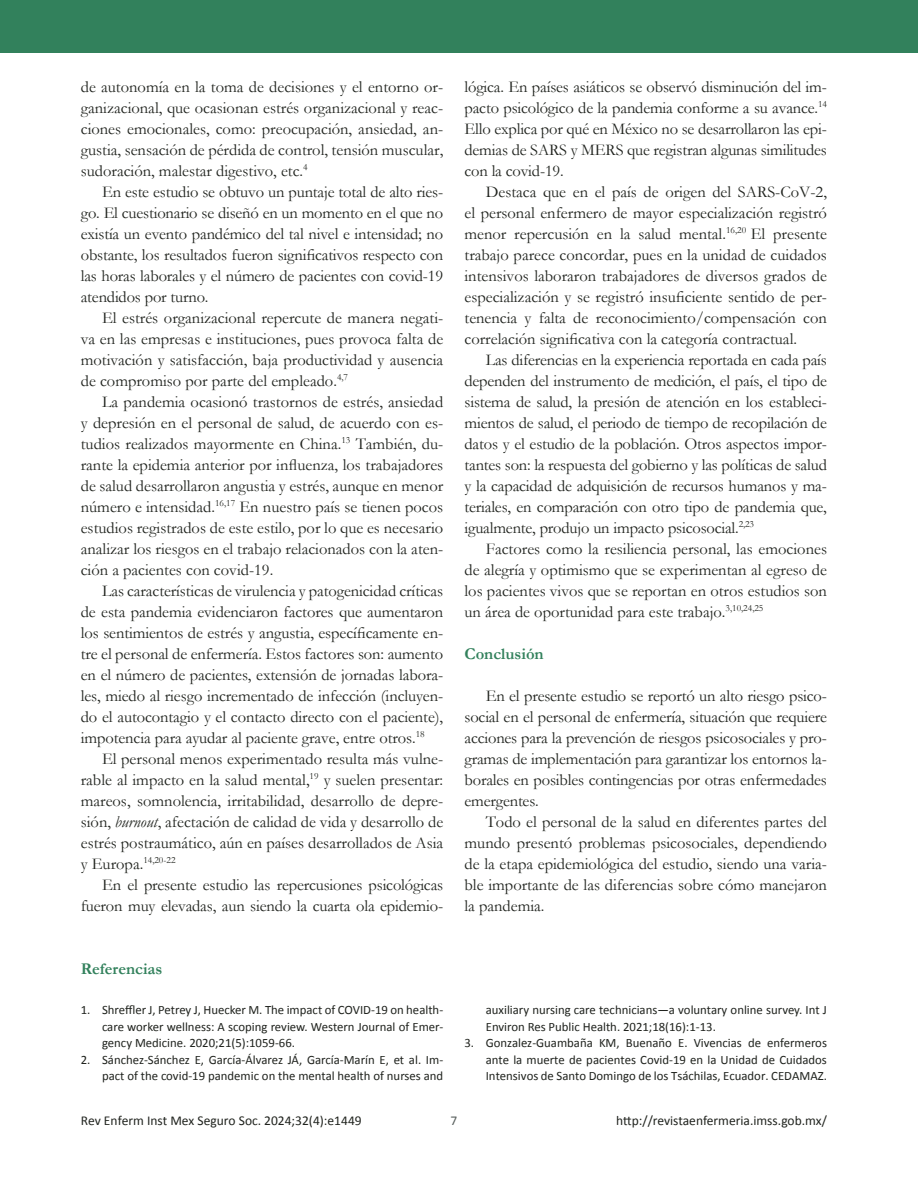
<style>
.page{position:relative;width:918px;height:1188px;background:#fff}
.page>*{position:absolute;margin:0;border:0;box-sizing:border-box;transform-origin:0 0}
.t1{font:16.5px/21px "Garamond";color:#20231e;text-align:justify}
.t2{font:700 16.5px "Garamond";color:#32815c}
.t3{font:13.5px "Calibri";color:#20231e}
.t4{font:13.5px "Calibri";color:#575e5c}
.t5{font:12.75px/16.5px "Calibri";color:#20231e;text-align:justify}
.s1{font-style:italic}
</style>
<div class="page">
<div style="left:0;top:0;width:918px;height:53px;background:#32815c"></div>
<p class="t1" style="left:81px;top:76px;width:364px">de autonomía en la toma de decisiones y el entorno or&shy;ganizacional, que ocasionan estrés organizacional y reac&shy;ciones emocionales, como: preocupación, ansiedad, an&shy;gustia, sensación de pérdida de control, tensión muscular, sudoración, malestar digestivo, etc.<sup>4</sup></p>
<p class="t1" style="left:81px;top:181px;width:364px;text-indent:21px">En este estudio se obtuvo un puntaje total de alto ries&shy;go. El cuestionario se diseñó en un momento en el que no existía un evento pandémico del tal nivel e intensidad; no obstante, los resultados fueron significativos respecto con las horas laborales y el número de pacientes con covid-19 atendidos por turno.</p>
<p class="t1" style="left:81px;top:307px;width:364px;text-indent:21px">El estrés organizacional repercute de manera negati&shy;va en las empresas e instituciones, pues provoca falta de motivación y satisfacción, baja productividad y ausencia de compromiso por parte del empleado.<sup>4,7</sup></p>
<p class="t1" style="left:81px;top:391px;width:364px;text-indent:21px">La pandemia ocasionó trastornos de estrés, ansiedad y depresión en el personal de salud, de acuerdo con es&shy;tudios realizados mayormente en China.<sup>13</sup> También, du&shy;rante la epidemia anterior por influenza, los trabajadores de salud desarrollaron angustia y estrés, aunque en menor número e intensidad.<sup>16,17</sup> En nuestro país se tienen pocos estudios registrados de este estilo, por lo que es necesario analizar los riesgos en el trabajo relacionados con la aten&shy;ción a pacientes con covid-19.</p>
<p class="t1" style="left:81px;top:580px;width:364px;text-indent:21px">Las características de virulencia y patogenicidad críticas de esta pandemia evidenciaron factores que aumentaron los sentimientos de estrés y angustia, específicamente en&shy;tre el personal de enfermería. Estos factores son: aumento en el número de pacientes, extensión de jornadas labora&shy;les, miedo al riesgo incrementado de infección (incluyen&shy;do el autocontagio y el contacto directo con el paciente), impotencia para ayudar al paciente grave, entre otros.<sup>18</sup></p>
<p class="t1" style="left:81px;top:748px;width:364px;text-indent:21px">El personal menos experimentado resulta más vulne&shy;rable al impacto en la salud mental,<sup>19</sup> y suelen presentar: mareos, somnolencia, irritabilidad, desarrollo de depre&shy;sión, <span class="s1">burnout</span>, afectación de calidad de vida y desarrollo de estrés postraumático, aún en países desarrollados de Asia y Europa.<sup>14,20-22</sup></p>
<p class="t1" style="left:81px;top:874px;width:364px;text-align:right">En el presente estudio las repercusiones psicológicas fueron muy elevadas, aun siendo la cuarta ola epidemio-</p>
<p class="t2" style="left:81px;top:957px;width:83px">Referencias</p>
<p class="t5" style="left:102px;top:1002px;width:343px;text-indent:-21px">1. Shreffler J, Petrey J, Huecker M. The impact of COVID-19 on health&shy;care worker wellness: A scoping review. Western Journal of Emer&shy;gency Medicine. 2020;21(5):1059-66.</p>
<p class="t5" style="left:81px;top:1051px;width:364px;text-align:right">2. Sánchez-Sánchez E, García-Álvarez JÁ, García-Marín E, et al. Im&shy;pact of the covid-19 pandemic on the mental health of nurses and</p>
<p class="t1" style="left:465px;top:76px;width:364px">lógica. En países asiáticos se observó disminución del im&shy;pacto psicológico de la pandemia conforme a su avance.<sup>14<br></sup>Ello explica por qué en México no se desarrollaron las epi&shy;demias de SARS y MERS que registran algunas similitudes con la covid-19.</p>
<p class="t1" style="left:465px;top:181px;width:364px;text-indent:21px">Destaca que en el país de origen del SARS-CoV-2, el personal enfermero de mayor especialización registró menor repercusión en la salud mental.<sup>16,20</sup> El presente trabajo parece concordar, pues en la unidad de cuidados intensivos laboraron trabajadores de diversos grados de especialización y se registró insuficiente sentido de per&shy;tenencia y falta de reconocimiento/compensación con correlación significativa con la categoría contractual.</p>
<p class="t1" style="left:465px;top:349px;width:364px;text-indent:21px">Las diferencias en la experiencia reportada en cada país dependen del instrumento de medición, el país, el tipo de sistema de salud, la presión de atención en los estableci&shy;mientos de salud, el periodo de tiempo de recopilación de datos y el estudio de la población. Otros aspectos impor&shy;tantes son: la respuesta del gobierno y las políticas de salud y la capacidad de adquisición de recursos humanos y ma&shy;teriales, en comparación con otro tipo de pandemia que, igualmente, produjo un impacto psicosocial.<sup>2,23</sup></p>
<p class="t1" style="left:465px;top:538px;width:364px;text-indent:21px">Factores como la resiliencia personal, las emociones de alegría y optimismo que se experimentan al egreso de los pacientes vivos que se reportan en otros estudios son un área de oportunidad para este trabajo.<sup>3,10,24,25</sup></p>
<p class="t2" style="left:465px;top:642px;width:81px">Conclusión</p>
<p class="t1" style="left:465px;top:685px;width:364px;text-indent:21px">En el presente estudio se reportó un alto riesgo psico&shy;social en el personal de enfermería, situación que requiere acciones para la prevención de riesgos psicosociales y pro&shy;gramas de implementación para garantizar los entornos la&shy;borales en posibles contingencias por otras enfermedades emergentes.</p>
<p class="t1" style="left:465px;top:811px;width:364px;text-indent:21px">Todo el personal de la salud en diferentes partes del mundo presentó problemas psicosociales, dependiendo de la etapa epidemiológica del estudio, siendo una varia&shy;ble importante de las diferencias sobre cómo manejaron la pandemia.</p>
<p class="t5" style="left:486px;top:1002px;width:343px">auxiliary nursing care technicians—a voluntary online survey. Int J<br>Environ Res Public Health. 2021;18(16):1-13.</p>
<p class="t5" style="left:486px;top:1035px;width:343px;text-indent:-21px">3. Gonzalez-Guambaña KM, Buenaño E. Vivencias de enfermeros ante la muerte de pacientes Covid-19 en la Unidad de Cuidados Intensivos de Santo Domingo de los Tsáchilas, Ecuador. CEDAMAZ.</p>
<p class="t3" style="left:81px;top:1112px;width:282px">Rev Enferm Inst Mex Seguro Soc. 2024;32(4):e1449</p>
<p class="t4" style="left:450px;top:1112px;width:8px">7</p>
<p class="t3" style="left:616px;top:1112px;width:212px">http://revistaenfermeria.imss.gob.mx/</p>
</div>
